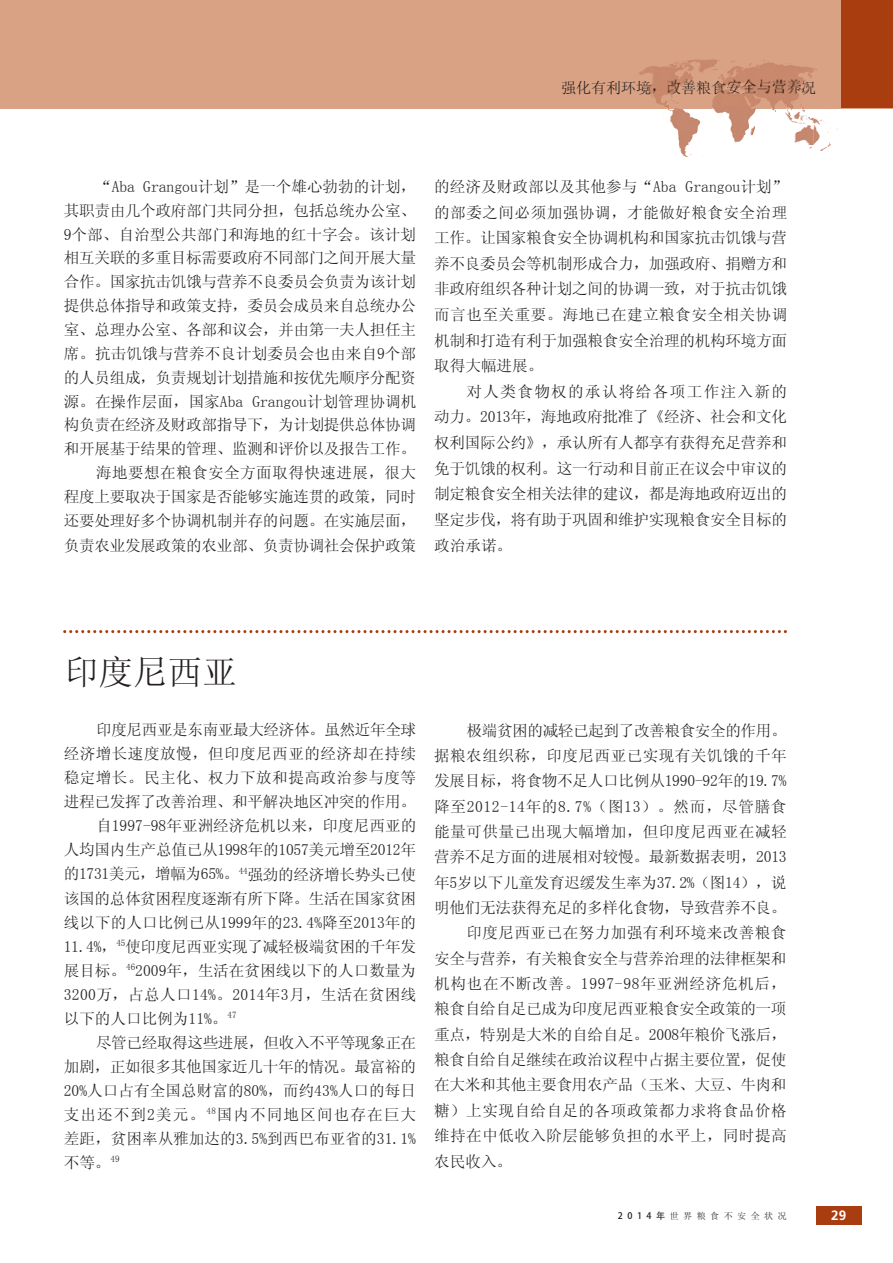
<style>
.page{position:relative;width:893px;height:1263px;background:#fff}
.page>*{position:absolute;margin:0;border:0;box-sizing:border-box;transform-origin:0 0}
.t1{font:34.5px "Sim Sun";color:#231f20}
.t2{font:15.6px/23.9px "Sim Sun";letter-spacing:-.015em;color:#231f20;text-align:justify}
.t3{font:15.6px "Sim Sun";letter-spacing:.03em;color:#231f20}
.t4{font:15.6px "Sim Sun";letter-spacing:.005em;color:#231f20}
.t5{font:15.6px "Sim Sun";letter-spacing:.02em;color:#231f20}
.t6{font:15.6px "Sim Sun";letter-spacing:.04em;color:#231f20}
.t7{font:15.6px "Sim Sun";letter-spacing:.045em;color:#231f20}
.t8{font:15.6px "Sim Sun";letter-spacing:.07em;color:#231f20}
.t9{font:15.6px "Sim Sun";letter-spacing:.025em;color:#231f20}
.t10{font:15px "N Sim Sun";color:#231f20}
.t11{font:700 13.5px "Frutiger";color:#fff}
.t12{font:9px "Sim Sun";letter-spacing:.5em;color:#231f20}
.s1{font-family:"Adobe Heiti Std"}
</style>
<div class="page">
<div style="left:0;top:0;width:893px;height:108px;background:#daa284"></div>
<div style="left:816px;top:1206px;width:45px;height:18px;background:#a93d10"></div>
<div style="left:842px;top:0;width:51px;height:108px;background:#a93d10"></div>
<svg style="left:806px;top:67px;width:11px;height:7px"></svg>
<svg style="left:63px;top:630px;width:724px;height:3px"></svg>
<img style="left:686px;top:59px;width:51px;height:14px">
<img style="left:814px;top:118px;width:25px;height:33px">
<img style="left:639px;top:66px;width:13px;height:30px">
<p class="t10" style="left:561px;top:80px;width:256px">强化有利环境，改善粮食安全与营养况</p>
<p class="t2" style="left:64px;top:174px;width:354px;text-align:right">“Aba Grangou计划”是一个雄心勃勃的计划，<br>其职责由几个政府部门共同分担，包括总统办公室、<br>9个部、自治型公共部门和海地的红十字会。该计划相互关联的多重目标需要政府不同部门之间开展大量合作。国家抗击饥饿与营养不良委员会负责为该计划提供总体指导和政策支持，委员会成员来自总统办公室、总理办公室、各部和议会，并由第一夫人担任主席。抗击饥饿与营养不良计划委员会也由来自9个部的人员组成，负责规划计划措施和按优先顺序分配资源。在操作层面，国家Aba Grangou计划管理协调机构负责在经济及财政部指导下，为计划提供总体协调和开展基于结果的管理、监测和评价以及报告工作。海地要想在粮食安全方面取得快速进展，很大<br>程度上要取决于国家是否能够实施连贯的政策，同时还要处理好多个协调机制并存的问题。在实施层面，</p>
<p class="t2" style="left:64px;top:534px;width:354px">负责农业发展政策的农业部、负责协调社会保护政策</p>
<p class="t2" style="left:434px;top:173px;width:355px;line-height:25.7px">的经济及财政部以及其他参与“Aba Grangou计划”的部委之间必须加强协调，才能做好粮食安全治理工作。让国家粮食安全协调机构和国家抗击饥饿与营养不良委员会等机制形成合力，加强政府、捐赠方和非政府组织各种计划之间的协调一致，对于抗击饥饿而言也至关重要。海地已在建立粮食安全相关协调机制和打造有利于加强粮食安全治理的机构环境方面取得大幅进展。</p>
<p class="t2" style="left:434px;top:378px;width:354px;line-height:25.7px;text-indent:32px">对人类食物权的承认将给各项工作注入新的动力。2013年，海地政府批准了《经济、社会和文化权利国际公约》，承认所有人都享有获得充足营养和免于饥饿的权利。这一行动和目前正在议会中审议的制定粮食安全相关法律的建议，都是海地政府迈出的坚定步伐，将有助于巩固和维护实现粮食安全目标的政治承诺。</p>
<h1 class="t1" style="left:64px;top:655px;width:174px">印度尼西亚</h1>
<p class="t2" style="left:96px;top:718px;width:322px">印度尼西亚是东南亚最大经济体。虽然近年全球</p>
<p class="t3" style="left:64px;top:746px;width:354px">经济增长速度放慢，但印度尼西亚的经济却在持续</p>
<p class="t3" style="left:64px;top:770px;width:354px">稳定增长。民主化、权力下放和提高政治参与度等</p>
<p class="t2" style="left:64px;top:790px;width:354px">进程已发挥了改善治理、和平解决地区冲突的作用。</p>
<p class="t2" style="left:96px;top:814px;width:322px">自1997-98年亚洲经济危机以来，印度尼西亚的</p>
<p class="t2" style="left:64px;top:838px;width:354px">人均国内生产总值已从1998年的1057美元增至2012年</p>
<p class="t2" style="left:64px;top:862px;width:354px">的1731美元，增幅为65%。<sup>44</sup>强劲的经济增长势头已使</p>
<p class="t2" style="left:64px;top:886px;width:354px">该国的总体贫困程度逐渐有所下降。生活在国家贫困</p>
<p class="t4" style="left:64px;top:914px;width:354px">线以下的人口比例已从1999年的23.4%降至2013年的</p>
<p class="t2" style="left:64px;top:934px;width:354px">11.4%，<sup>45</sup>使印度尼西亚实现了减轻极端贫困的千年发</p>
<p class="t2" style="left:64px;top:958px;width:354px">展目标。<sup>46</sup>2009年，生活在贫困线以下的人口数量为</p>
<p class="t5" style="left:64px;top:986px;width:354px">3200万，占总人口14%。2014年3月，生活在贫困线</p>
<p class="t2" style="left:64px;top:1006px;width:174px">以下的人口比例为11%。<sup>47</sup></p>
<p class="t2" style="left:96px;top:1030px;width:322px">尽管已经取得这些进展，但收入不平等现象正在</p>
<p class="t2" style="left:64px;top:1054px;width:354px">加剧，正如很多其他国家近几十年的情况。最富裕的</p>
<p class="t4" style="left:64px;top:1082px;width:354px">20%人口占有全国总财富的80%，而约43%人口的每日</p>
<p class="t8" style="left:64px;top:1106px;width:354px">支出还不到2美元。<sup>48</sup>国内不同地区间也存在巨大</p>
<p class="t4" style="left:64px;top:1130px;width:354px">差距，贫困率从雅加达的3.5%到西巴布亚省的31.1%</p>
<p class="t2" style="left:64px;top:1150px;width:57px">不等。<sup>49</sup></p>
<p class="t2" style="left:467px;top:718px;width:322px">极端贫困的减轻已起到了改善粮食安全的作用。</p>
<p class="t3" style="left:434px;top:747px;width:354px">据粮农组织称，印度尼西亚已实现有关饥饿的千年</p>
<p class="t2" style="left:434px;top:769px;width:354px">发展目标，将食物不足人口比例从1990-92年的19.7%</p>
<p class="t6" style="left:434px;top:798px;width:354px">降至2012-14年的8.7%（图13）。然而，尽管膳食</p>
<p class="t3" style="left:434px;top:823px;width:354px">能量可供量已出现大幅增加，但印度尼西亚在减轻</p>
<p class="t2" style="left:434px;top:845px;width:354px">营养不足方面的进展相对较慢。最新数据表明，2013</p>
<p class="t2" style="left:434px;top:870px;width:354px">年5岁以下儿童发育迟缓发生率为37.2%（图14），说</p>
<p class="t2" style="left:434px;top:895px;width:354px">明他们无法获得充足的多样化食物，导致营养不良。</p>
<p class="t9" style="left:467px;top:925px;width:322px">印度尼西亚已在努力加强有利环境来改善粮食</p>
<p class="t2" style="left:434px;top:946px;width:354px">安全与营养，有关粮食安全与营养治理的法律框架和</p>
<p class="t7" style="left:434px;top:976px;width:354px">机构也在不断改善。1997-98年亚洲经济危机后，</p>
<p class="t2" style="left:434px;top:997px;width:354px">粮食自给自足已成为印度尼西亚粮食安全政策的一项</p>
<p class="t2" style="left:434px;top:1022px;width:354px">重点，特别是大米的自给自足。2008年粮价飞涨后，</p>
<p class="t2" style="left:434px;top:1047px;width:354px">粮食自给自足继续在政治议程中占据主要位置，促使</p>
<p class="t2" style="left:434px;top:1073px;width:354px">在大米和其他主要食用农产品（玉米、大豆、牛肉和</p>
<p class="t3" style="left:434px;top:1102px;width:354px">糖）上实现自给自足的各项政策都力求将食品价格</p>
<p class="t3" style="left:434px;top:1128px;width:354px">维持在中低收入阶层能够负担的水平上，同时提高</p>
<p class="t2" style="left:434px;top:1149px;width:79px">农民收入。</p>
<p class="t12" style="left:618px;top:1211px;width:170px"><span class="s1">2014年</span>世界粮食不安全状况</p>
<p class="t11" style="left:831px;top:1207px;width:17px">29</p>
</div>
